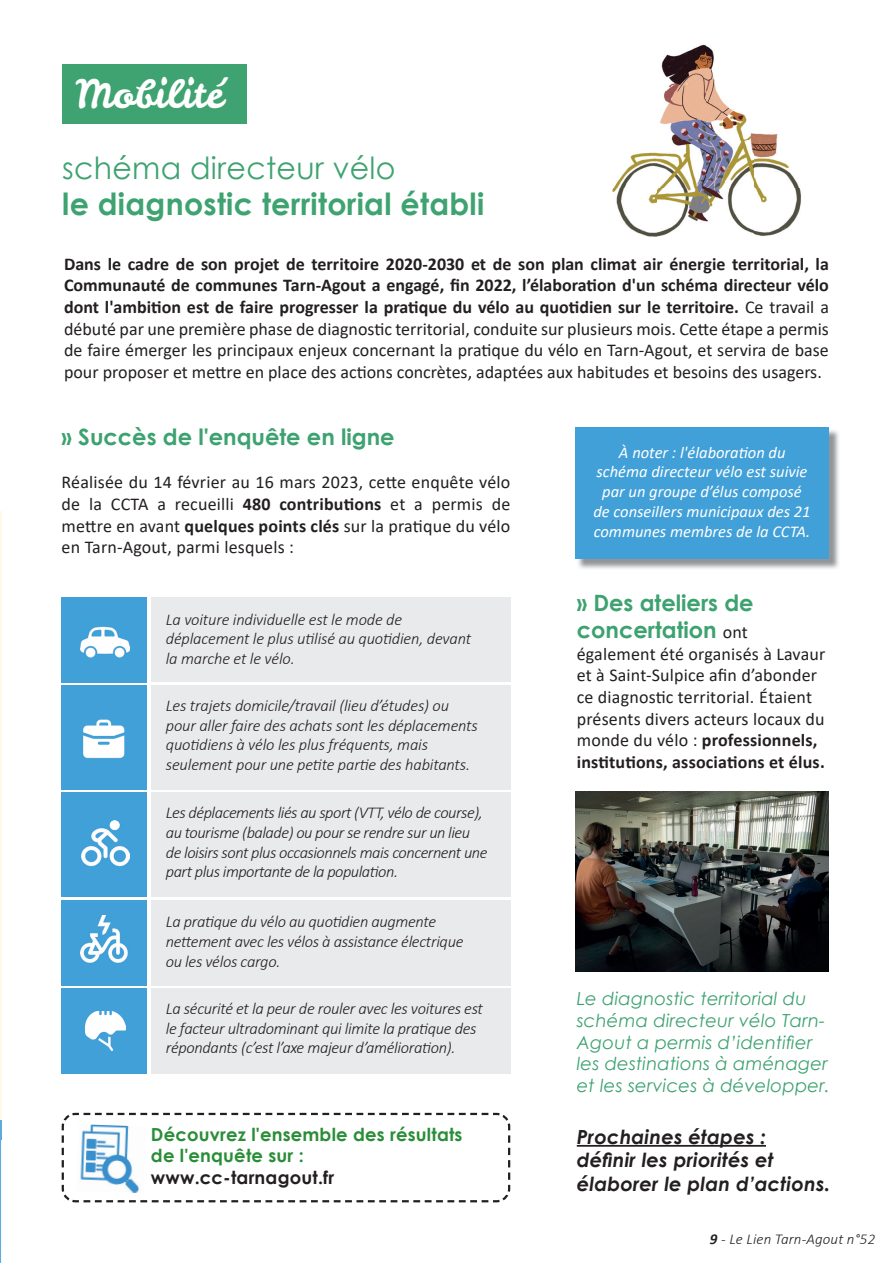
<style>
.page{position:relative;width:893px;height:1263px;background:#fff}
.page>*{position:absolute;margin:0;border:0;box-sizing:border-box;transform-origin:0 0}
.t1{font:39px "Leckerli One";letter-spacing:.01em;color:#fff}
.t2{font:700 30.6px "Century Gothic";letter-spacing:.01em;color:#3ea370}
.t3{font:30.6px "Century Gothic";letter-spacing:.01em;color:#3ea370}
.t4{font:700 22.5px/27px "Century Gothic";color:#3da270}
.t5{font:italic 700 19.5px/23.4px "Century Gothic";letter-spacing:.01em;color:#231f20}
.t6{font:18px/21.6px "Calibri";letter-spacing:.01em;color:#231f20;text-align:justify}
.t7{font:italic 18px/21.6px "Century Gothic";letter-spacing:.01em;color:#3da270}
.t8{font:700 18px/21.6px "Century Gothic";letter-spacing:.01em;color:#2a8d37}
.t9{font:700 18px "Century Gothic";letter-spacing:.01em;color:#231f20}
.t10{font:italic 300 16.5px/19.8px "Calibri";letter-spacing:-.02em;color:#231f20}
.t11{font:italic 16.5px/19.8px "Calibri";color:#fff;text-align:center}
.t12{font:italic 300 15px "Calibri";letter-spacing:.01em;color:#231f20}
.s1{font-weight:700}
.s2{font-family:"Calibri";font-weight:400;font-size:18px;color:#231f20}
</style>
<div class="page">
<hr style="left:0;top:511px;width:1px;height:609px;background:#fef9e9">
<img style="left:578px;top:430px;width:261px;height:139px">
<div style="left:575px;top:427px;width:254px;height:132px;background:#42a0d8"></div>
<div style="left:62px;top:64px;width:185px;height:59px;background:#3ea370"></div>
<img style="left:612px;top:44px;width:189px;height:192px">
<div style="left:62px;top:685px;width:85px;height:105px;background:#42a0d8"></div>
<div style="left:62px;top:793px;width:85px;height:104px;background:#42a0d8"></div>
<div style="left:151px;top:793px;width:359px;height:104px;background:#e9eaeb"></div>
<div style="left:62px;top:900px;width:85px;height:85px;background:#42a0d8"></div>
<div style="left:151px;top:900px;width:359px;height:85px;background:#e9eaeb"></div>
<div style="left:62px;top:988px;width:85px;height:85px;background:#42a0d8"></div>
<div style="left:151px;top:988px;width:359px;height:85px;background:#e9eaeb"></div>
<hr style="left:577px;top:1145px;width:189px;height:2px;background:#231f20">
<div style="left:62px;top:597px;width:85px;height:85px;background:#42a0d8"></div>
<div style="left:151px;top:597px;width:359px;height:85px;background:#e9eaeb"></div>
<svg style="left:61px;top:1112px;width:450px;height:91px"></svg>
<img style="left:80px;top:626px;width:49px;height:32px">
<img style="left:83px;top:719px;width:42px;height:39px">
<img style="left:80px;top:915px;width:48px;height:48px">
<img style="left:86px;top:1011px;width:39px;height:40px">
<img style="left:82px;top:820px;width:47px;height:47px">
<img style="left:575px;top:791px;width:254px;height:180px">
<img style="left:77px;top:1124px;width:68px;height:69px">
<svg style="left:0;top:1120px;width:1px;height:143px"></svg>
<div style="left:151px;top:685px;width:359px;height:105px;background:#e9eaeb"></div>
<h1 class="t1" style="left:76px;top:68px;width:149px">Mobilité</h1>
<h2 class="t3" style="left:62px;top:146px;width:335px">schéma directeur vélo</h2>
<h2 class="t2" style="left:62px;top:180px;width:424px">le diagnostic territorial établi</h2>
<p class="t6" style="left:64px;top:252px;width:766px"><span class="s1">Dans le cadre de son projet de territoire 2020-2030 et de son plan climat air énergie territorial, la Communauté de communes Tarn-Agout a engagé, fin 2022, l’élaboration d'un schéma directeur vélo dont l'ambition est de faire progresser la pratique du vélo au quotidien sur le territoire.</span> Ce travail a débuté par une première phase de diagnostic territorial, conduite sur plusieurs mois. Cette étape a permis de faire émerger les principaux enjeux concernant la pratique du vélo en Tarn-Agout, et servira de base pour proposer et mettre en place des actions concrètes, adaptées aux habitudes et besoins des usagers.</p>
<p class="t4" style="left:62px;top:422px;width:334px">» Succès de l'enquête en ligne</p>
<p class="t6" style="left:62px;top:471px;width:450px">Réalisée du 14 février au 16 mars 2023, cette enquête vélo de la CCTA a recueilli <span class="s1">480 contributions</span> et a permis de mettre en avant <span class="s1">quelques points clés</span> sur la pratique du vélo en Tarn-Agout, parmi lesquels :</p>
<p class="t10" style="left:166px;top:609px;width:307px">La voiture individuelle est le mode de déplacement le plus utilisé au quotidien, devant la marche et le vélo.</p>
<p class="t10" style="left:166px;top:695px;width:314px">Les trajets domicile/travail (lieu d’études) ou pour aller faire des achats sont les déplacements quotidiens à vélo les plus fréquents, mais seulement pour une petite partie des habitants.</p>
<p class="t10" style="left:166px;top:802px;width:323px">Les déplacements liés au sport (VTT, vélo de course), au tourisme (balade) ou pour se rendre sur un lieu de loisirs sont plus occasionnels mais concernent une part plus importante de la population.</p>
<p class="t10" style="left:166px;top:912px;width:299px">La pratique du vélo au quotidien augmente nettement avec les vélos à assistance électrique ou les vélos cargo.</p>
<p class="t10" style="left:166px;top:998px;width:319px">La sécurité et la peur de rouler avec les voitures est le facteur ultradominant qui limite la pratique des répondants (c’est l’axe majeur d’amélioration).</p>
<p class="t8" style="left:151px;top:1122px;width:313px">Découvrez l'ensemble des résultats de l'enquête sur :</p>
<p class="t9" style="left:151px;top:1163px;width:185px">www.cc-tarnagout.fr</p>
<p class="t11" style="left:593px;top:441px;width:219px">À noter : l'élaboration du schéma directeur vélo est suivie par un groupe d’élus composé de conseillers municipaux des 21 communes membres de la CCTA.</p>
<p class="t4" style="left:577px;top:588px;width:178px">» Des ateliers de concertation <span class="s2">ont</span></p>
<p class="t6" style="left:577px;top:642px;width:250px;text-align:left">également été organisés à Lavaur et à Saint-Sulpice afin d’abonder ce diagnostic territorial. Étaient présents divers acteurs locaux du monde du vélo : <span class="s1">professionnels, institutions, associations et élus.</span></p>
<p class="t7" style="left:577px;top:988px;width:255px">Le diagnostic territorial du schéma directeur vélo Tarn-<br>Agout a permis d’identifier les destinations à aménager et les services à développer.</p>
<p class="t5" style="left:577px;top:1124px;width:255px">Prochaines étapes :<br>définir les priorités et élaborer le plan d’actions.</p>
<p class="t12" style="left:710px;top:1230px;width:167px"><span class="s1">9</span> - Le Lien Tarn-Agout n°52</p>
</div>
